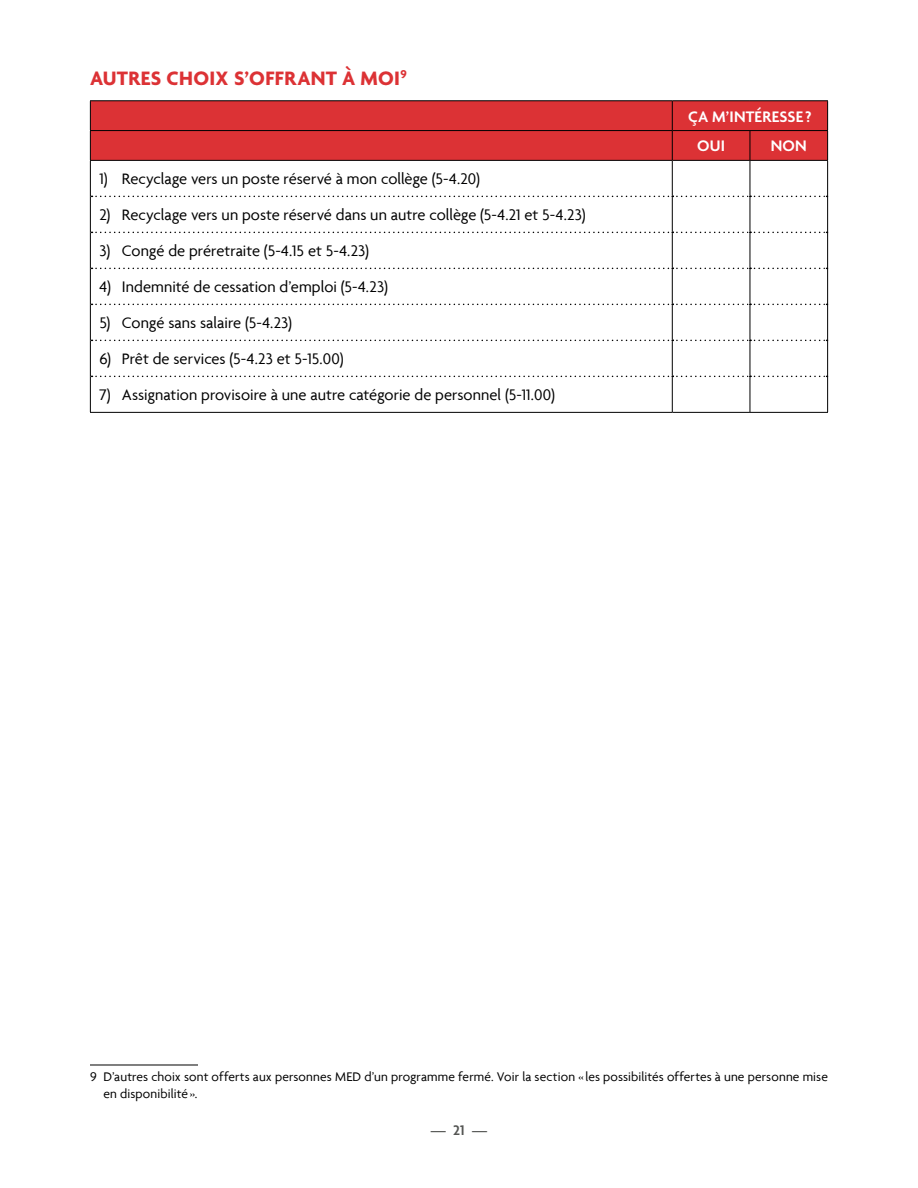
<style>
.page{position:relative;width:918px;height:1188px;background:#fff}
.page>*{position:absolute;margin:0;border:0;box-sizing:border-box;transform-origin:0 0}
.t1{font:700 21px "Agenda";letter-spacing:.015em;color:#dc3235}
.t2{font:16.5px "Agenda";color:#000001}
.t3{font:600 16.5px/29.8px "Agenda";letter-spacing:.01em;color:#fff}
.t4{font:600 15px "Agenda";color:#545553}
.t5{font:13.5px/16.5px "Agenda";letter-spacing:.01em;color:#000001}
</style>
<div class="page">
<hr style="left:90px;top:160px;width:582px;height:1px;background:#000001">
<hr style="left:672px;top:160px;width:78px;height:1px;background:#000001">
<hr style="left:750px;top:160px;width:78px;height:1px;background:#000001">
<hr style="left:90px;top:161px;width:1px;height:35px;background:#000001">
<hr style="left:672px;top:161px;width:1px;height:35px;background:#000001">
<hr style="left:750px;top:161px;width:1px;height:35px;background:#000001">
<hr style="left:827px;top:161px;width:1px;height:35px;background:#000001">
<hr style="left:90px;top:196px;width:1px;height:36px;background:#000001">
<hr style="left:672px;top:197px;width:1px;height:35px;background:#000001">
<hr style="left:750px;top:197px;width:1px;height:35px;background:#000001">
<hr style="left:827px;top:196px;width:1px;height:36px;background:#000001">
<hr style="left:90px;top:232px;width:1px;height:36px;background:#000001">
<hr style="left:672px;top:233px;width:1px;height:35px;background:#000001">
<hr style="left:750px;top:233px;width:1px;height:35px;background:#000001">
<hr style="left:827px;top:232px;width:1px;height:36px;background:#000001">
<hr style="left:90px;top:268px;width:1px;height:36px;background:#000001">
<hr style="left:672px;top:269px;width:1px;height:35px;background:#000001">
<hr style="left:750px;top:269px;width:1px;height:35px;background:#000001">
<hr style="left:827px;top:268px;width:1px;height:36px;background:#000001">
<hr style="left:90px;top:304px;width:1px;height:36px;background:#000001">
<hr style="left:672px;top:305px;width:1px;height:35px;background:#000001">
<hr style="left:750px;top:305px;width:1px;height:35px;background:#000001">
<hr style="left:827px;top:304px;width:1px;height:36px;background:#000001">
<hr style="left:90px;top:340px;width:1px;height:36px;background:#000001">
<hr style="left:672px;top:341px;width:1px;height:35px;background:#000001">
<hr style="left:750px;top:341px;width:1px;height:35px;background:#000001">
<hr style="left:827px;top:340px;width:1px;height:36px;background:#000001">
<hr style="left:90px;top:376px;width:1px;height:36px;background:#000001">
<hr style="left:672px;top:377px;width:1px;height:35px;background:#000001">
<hr style="left:750px;top:377px;width:1px;height:35px;background:#000001">
<hr style="left:827px;top:376px;width:1px;height:36px;background:#000001">
<hr style="left:90px;top:412px;width:582px;height:1px;background:#000001">
<hr style="left:672px;top:412px;width:78px;height:1px;background:#000001">
<hr style="left:750px;top:412px;width:78px;height:1px;background:#000001">
<hr style="left:90px;top:100px;width:582px;height:1px;background:#000001">
<svg style="left:90px;top:101px;width:738px;height:59px;background:#d53033"></svg>
<hr style="left:672px;top:100px;width:78px;height:1px;background:#000001">
<hr style="left:750px;top:100px;width:78px;height:1px;background:#000001">
<svg style="left:92px;top:196px;width:735px;height:1px"></svg>
<svg style="left:92px;top:232px;width:735px;height:1px"></svg>
<svg style="left:92px;top:268px;width:735px;height:1px"></svg>
<svg style="left:92px;top:304px;width:735px;height:1px"></svg>
<svg style="left:92px;top:340px;width:735px;height:1px"></svg>
<svg style="left:92px;top:376px;width:735px;height:1px"></svg>
<hr style="left:90px;top:1065px;width:108px;height:1px;background:#000001">
<p class="t1" style="left:90px;top:67px;width:318px">AUTRES CHOIX S’OFFRANT À MOI<sup>9</sup></p>
<p class="t2" style="left:99px;top:169px;width:382px">1) Recyclage vers un poste réservé à mon collège (5-4.20)</p>
<p class="t2" style="left:99px;top:205px;width:488px">2) Recyclage vers un poste réservé dans un autre collège (5-4.21 et 5-4.23)</p>
<p class="t2" style="left:99px;top:241px;width:271px">3) Congé de préretraite (5-4.15 et 5-4.23)</p>
<p class="t2" style="left:99px;top:277px;width:290px">4) Indemnité de cessation d’emploi (5-4.23)</p>
<p class="t2" style="left:99px;top:313px;width:194px">5) Congé sans salaire (5-4.23)</p>
<p class="t2" style="left:99px;top:349px;width:246px">6) Prêt de services (5-4.23 et 5-15.00)</p>
<p class="t2" style="left:99px;top:385px;width:457px">7) Assignation provisoire à une autre catégorie de personnel (5-11.00)</p>
<p class="t3" style="left:697px;top:102px;width:116px;text-indent:-9px">ÇA M’INTÉRESSE ?<br>OUI</p>
<p class="t3" style="left:771px;top:132px;width:38px">NON</p>
<p class="t5" style="left:103px;top:1069px;width:726px;text-indent:-13px">9 D’autres choix sont offerts aux personnes MED d’un programme fermé. Voir la section «les possibilités offertes à une personne mise en disponibilité ».</p>
<p class="t4" style="left:431px;top:1122px;width:58px">—21—</p>
</div>
